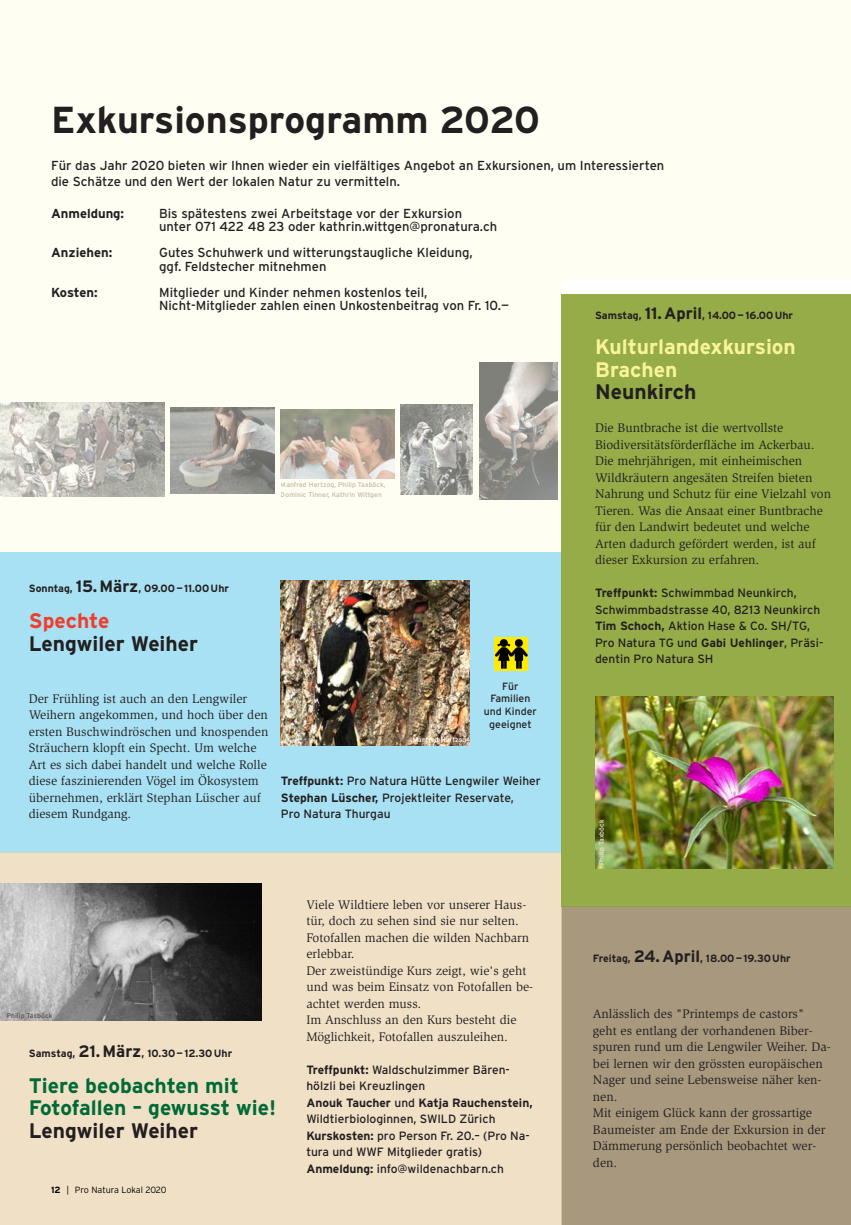
<style>
.page{position:relative;width:851px;height:1225px;background:#fff}
.page>*{position:absolute;margin:0;border:0;box-sizing:border-box;transform-origin:0 0}
._01_Haupttitel{font:700 37.5px "Interstate";color:#231f20}
._01_Haupttitel-2{font:700 21px "Interstate";color:#006a36}
._01_Haupttitel-3{font:700 21px "Interstate";color:#231f20}
._01_Haupttitel-4{font:700 21px/22.5px "Interstate";color:#faf499}
._01_Haupttitel-5{font:700 21px "Interstate";color:#ef3e2e}
.Absatzformat_1{font:13.05px "Interstate";color:#231f20}
._03_Grundtext{font:13.05px "Interstate";color:#231f20}
.Absatzformat_1-2{font:700 13.05px "Interstate";color:#231f20}
._03_Grundtext-2{font:12.75px/16.5px "Slimbach Std";color:#231f20}
._01_Haupttitel-6{font:12.75px/16.5px "Slimbach Std";color:#231f20}
._03_Grundtext-3{font:12px/16.5px "Interstate";color:#231f20}
._02_Lead{font:700 10.5px "Interstate";color:#231f20}
._02_Lead-2{font:10.5px/12.8px "Interstate";color:#231f20;text-align:center}
.t1{font:300 9px "Interstate";letter-spacing:-.01em;color:#000}
.t2{font:6.75px/9.8px "Interstate";letter-spacing:.01em;color:#a8987d}
._06_Bildreferenz{font:6.75px "Interstate";letter-spacing:.01em;color:#fff}
._06_Bildreferenz-2{font:6.75px "Interstate";letter-spacing:.01em;color:#524a47}
._06_Bildreferenz-3{font:6.75px "Interstate";letter-spacing:.01em;color:#f4e8d4}
.s1{font-size:16.5px}
.s2{font-weight:700}
</style>
<div class="page">
<div style="left:0;top:280px;width:561px;height:272px;background:#fefef3"></div>
<div style="left:0;top:552px;width:561px;height:300px;background:#a8e1f3"></div>
<div style="left:561px;top:906px;width:289px;height:319px;background:#a8987d"></div>
<div style="left:0;top:852px;width:561px;height:373px;background:#f0e0c6"></div>
<div style="left:561px;top:294px;width:289px;height:612px;background:#95ac48"></div>
<div style="left:0;top:0;width:850px;height:279px;background:#fefef3"></div>
<img style="left:281px;top:580px;width:188px;height:165px">
<img style="left:0;top:883px;width:261px;height:137px">
<img style="left:595px;top:696px;width:238px;height:172px">
<img style="left:494px;top:638px;width:33px;height:33px">
<img style="left:479px;top:362px;width:78px;height:137px">
<img style="left:0;top:402px;width:165px;height:94px">
<img style="left:281px;top:409px;width:113px;height:69px">
<img style="left:401px;top:404px;width:71px;height:90px">
<img style="left:171px;top:407px;width:103px;height:86px">
<p class="_01_Haupttitel" style="left:51px;top:97px;width:490px">Exkursionsprogramm 2020</p>
<p class="_03_Grundtext" style="left:51px;top:157px;width:614px">Für das Jahr 2020 bieten wir Ihnen wieder ein vielfältiges Angebot an Exkursionen, um Interessierten</p>
<p class="_03_Grundtext" style="left:51px;top:174px;width:350px">die Schätze und den Wert der lokalen Natur zu vermitteln.</p>
<p class="Absatzformat_1-2" style="left:51px;top:205px;width:75px">Anmeldung:</p>
<p class="Absatzformat_1" style="left:159px;top:205px;width:304px">Bis spätestens zwei Arbeitstage vor der Exkursion</p>
<p class="Absatzformat_1" style="left:159px;top:219px;width:339px">unter 071 422 48 23 oder kathrin.wittgen@pronatura.ch</p>
<p class="Absatzformat_1-2" style="left:51px;top:245px;width:63px">Anziehen:</p>
<p class="Absatzformat_1" style="left:159px;top:245px;width:315px">Gutes Schuhwerk und witterungstaugliche Kleidung,</p>
<p class="Absatzformat_1" style="left:159px;top:258px;width:169px">ggf. Feldstecher mitnehmen</p>
<p class="Absatzformat_1-2" style="left:51px;top:284px;width:48px">Kosten:</p>
<p class="Absatzformat_1" style="left:159px;top:284px;width:270px">Mitglieder und Kinder nehmen kostenlos teil,</p>
<p class="Absatzformat_1" style="left:159px;top:297px;width:351px">Nicht-Mitglieder zahlen einen Unkostenbeitrag von Fr. 10.—</p>
<p class="t2" style="left:281px;top:480px;width:106px">Manfred Hertzog, Philip Taxböck,<br>Dominic Tinner, Kathrin Wittgen</p>
<p class="_02_Lead" style="left:29px;top:582px;width:201px">Sonntag, <span class="s1">15.März</span>, 09.00—11.00Uhr</p>
<p class="_01_Haupttitel-5" style="left:29px;top:608px;width:82px">Spechte</p>
<p class="_01_Haupttitel-3" style="left:29px;top:630px;width:171px">Lengwiler Weiher</p>
<p class="_03_Grundtext-2" style="left:29px;top:690px;width:241px">Der Frühling ist auch an den Lengwiler Weihern angekommen, und hoch über den ersten Buschwindröschen und knospenden Sträuchern klopft ein Specht. Um welche Art es sich dabei handelt und welche Rolle diese faszinierenden Vögel im Ökosystem übernehmen, erklärt Stephan Lüscher auf diesem Rundgang.</p>
<p class="_06_Bildreferenz" style="left:412px;top:735px;width:55px">Manfred Hertzog</p>
<p class="_02_Lead-2" style="left:502px;top:679px;width:18px">Für</p>
<p class="_02_Lead-2" style="left:484px;top:692px;width:54px">Familien und Kinder geeignet</p>
<p class="_03_Grundtext-3" style="left:281px;top:772px;width:261px"><span class="s2">Treffpunkt:</span> Pro Natura Hütte Lengwiler Weiher</p>
<p class="_03_Grundtext-3" style="left:281px;top:789px;width:234px"><span class="s2">Stephan Lüscher,</span> Projektleiter Reservate,</p>
<p class="_03_Grundtext-3" style="left:281px;top:805px;width:111px">Pro Natura Thurgau</p>
<p class="_06_Bildreferenz-2" style="left:7px;top:1011px;width:47px">Philip Taxböck</p>
<p class="_02_Lead" style="left:29px;top:1047px;width:205px">Samstag, <span class="s1">21.März</span>, 10.30—12.30Uhr</p>
<p class="_01_Haupttitel-2" style="left:29px;top:1072px;width:212px">Tiere beobachten mit</p>
<p class="_01_Haupttitel-2" style="left:29px;top:1095px;width:249px">Fotofallen – gewusst wie!</p>
<p class="_01_Haupttitel-3" style="left:29px;top:1117px;width:171px">Lengwiler Weiher</p>
<p class="t1" style="left:51px;top:1184px;width:117px"><span class="s2">12</span> | Pro Natura Lokal 2020</p>
<p class="_03_Grundtext-2" style="left:306px;top:896px;width:224px">Viele Wildtiere leben vor unserer Haus&shy;tür, doch zu sehen sind sie nur selten.<br>Fotofallen machen die wilden Nachbarn erlebbar.</p>
<p class="_03_Grundtext-2" style="left:306px;top:962px;width:228px">Der zweistündige Kurs zeigt, wie's geht und was beim Einsatz von Fotofallen be&shy;achtet werden muss.</p>
<p class="_03_Grundtext-2" style="left:306px;top:1011px;width:212px">Im Anschluss an den Kurs besteht die<br>Möglichkeit, Fotofallen auszuleihen.</p>
<p class="_03_Grundtext-3" style="left:306px;top:1061px;width:205px"><span class="s2">Treffpunkt:</span> Waldschulzimmer Bären&shy;hölzli bei Kreuzlingen</p>
<p class="_03_Grundtext-3" style="left:306px;top:1094px;width:228px"><span class="s2">Anouk Taucher</span> und <span class="s2">Katja Rauchenstein,<br></span>Wildtierbiologinnen, SWILD Zürich</p>
<p class="_03_Grundtext-3" style="left:306px;top:1127px;width:225px"><span class="s2">Kurskosten:</span> pro Person Fr. 20.– (Pro Na&shy;tura und WWF Mitglieder gratis)</p>
<p class="_03_Grundtext-3" style="left:306px;top:1160px;width:199px"><span class="s2">Anmeldung:</span> info@wildenachbarn.ch</p>
<p class="_02_Lead" style="left:595px;top:309px;width:199px">Samstag, <span class="s1">11.April</span>, 14.00—16.00Uhr</p>
<p class="_01_Haupttitel-4" style="left:595px;top:335px;width:202px">Kulturlandexkursion<br>Brachen</p>
<p class="_01_Haupttitel-3" style="left:595px;top:379px;width:103px">Neunkirch</p>
<p class="_01_Haupttitel-6" style="left:595px;top:420px;width:237px">Die Buntbrache ist die wertvollste Biodiversitätsförderfläche im Ackerbau.<br>Die mehrjährigen, mit einheimischen Wildkräutern angesäten Streifen bieten Nahrung und Schutz für eine Vielzahl von Tieren. Was die Ansaat einer Buntbrache für den Landwirt bedeutet und welche Arten dadurch gefördert werden, ist auf dieser Exkursion zu erfahren.</p>
<p class="_03_Grundtext-3" style="left:595px;top:585px;width:226px"><span class="s2">Treffpunkt:</span> Schwimmbad Neunkirch,<br>Schwimmbadstrasse 40, 8213 Neunkirch</p>
<p class="_03_Grundtext-3" style="left:595px;top:618px;width:230px"><span class="s2">Tim Schoch,</span> Aktion Hase &amp; Co. SH/TG,<br>Pro Natura TG und <span class="s2">Gabi Uehlinger</span>, Präsi&shy;dentin Pro Natura SH</p>
<p class="_06_Bildreferenz-3" style="left:597px;top:865px;width:47px;rotate:-90deg">Philip Taxböck</p>
<p class="_02_Lead" style="left:592px;top:952px;width:199px">Freitag, <span class="s1">24.April</span>, 18.00—19.30Uhr</p>
<p class="_03_Grundtext-2" style="left:592px;top:1005px;width:239px">Anlässlich des "Printemps de castors" geht es entlang der vorhandenen Biber&shy;spuren rund um die Lengwiler Weiher. Da&shy;bei lernen wir den grössten europäischen Nager und seine Lebensweise näher ken&shy;nen.</p>
<p class="_03_Grundtext-2" style="left:592px;top:1104px;width:234px">Mit einigem Glück kann der grossartige<br>Baumeister am Ende der Exkursion in der<br>Dämmerung persönlich beobachtet wer&shy;den.</p>
</div>
